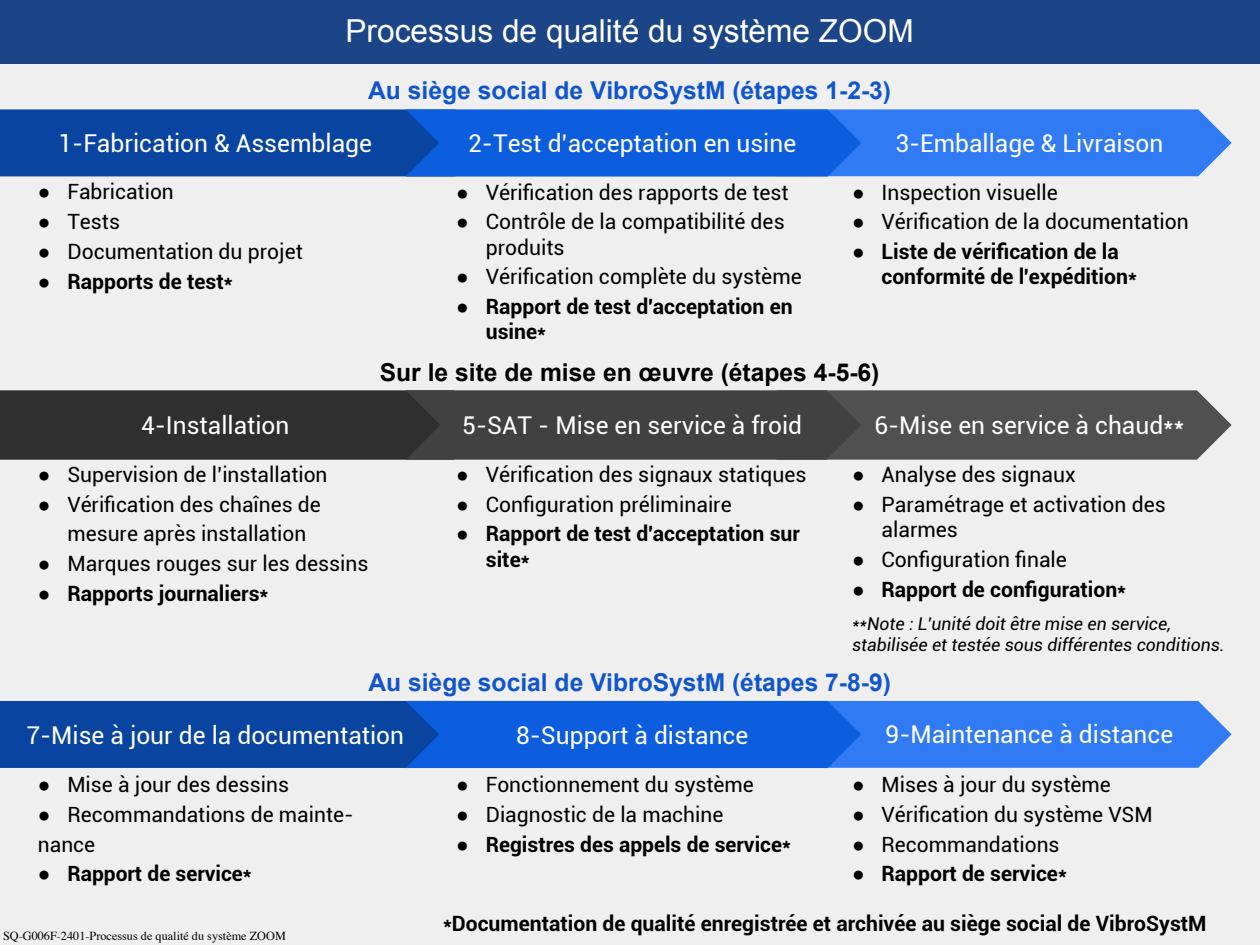
<style>
.page{position:relative;width:1260px;height:945px;background:#efefef}
.page>*{position:absolute;margin:0;border:0;box-sizing:border-box;transform-origin:0 0}
.t1{font:31.68px "Arial";color:#fff}
.t2{font:700 24.68px "Arial";color:#15c}
.t3{font:700 24.68px "Arial";color:#000}
.t4{font:24.68px "Roboto";color:#fff}
.t5{font:24.5px "Roboto";color:#fff}
.t6{font:21.18px/25.4px "Roboto";color:#000}
.t7{font:700 21.18px/25.4px "Roboto";color:#000}
.t8{font:21px/29.8px "Roboto";color:#000}
.t9{font:700 21px "Roboto";color:#000}
.t10{font:italic 17.68px/21.2px "Roboto";color:#000}
.t11{font:12.25px "Times";color:#000}
.s1{font-family:"Arial"}
.s2{font-family:"Arial";font-size:21px}
.s3{font-family:"Arial";font-weight:400;font-size:21px}
.s4{font-family:"Arial";font-weight:400}
</style>
<div class="page">
<svg style="left:0;top:701px;width:1232px;height:67px;background:#195fcf"></svg>
<svg style="left:0;top:390px;width:1232px;height:70px;background:#424242"></svg>
<svg style="left:0;top:109px;width:1232px;height:68px;background:#1e62cf"></svg>
<div style="left:0;top:0;width:1260px;height:64px;background:#1c4587"></div>
<svg style="left:201px;top:109px;width:899px;height:21px;background:#1a62d6"></svg>
<svg style="left:201px;top:700px;width:899px;height:11px;background:#296cd8"></svg>
<h1 class="t1" style="left:345px;top:10px;width:570px">Processus de qualité du système ZOOM</h1>
<p class="t2" style="left:368px;top:75px;width:524px">Au siège social de VibroSystM (étapes 1-2-3)</p>
<p class="t4" style="left:58px;top:126px;width:315px">1-Fabrication &amp; Assemblage</p>
<p class="t5" style="left:468px;top:126px;width:329px">2-Test d’acceptation en usine</p>
<p class="t5" style="left:895px;top:126px;width:270px">3-Emballage &amp; Livraison</p>
<p class="t8" style="left:38px;top:176px;width:137px"><span class="s1">●</span> Fabrication</p>
<p class="t8" style="left:38px;top:206px;width:84px"><span class="s1">●</span> Tests</p>
<p class="t6" style="left:38px;top:238px;width:266px"><span class="s2">●</span> Documentation du projet</p>
<p class="t7" style="left:38px;top:268px;width:196px"><span class="s3">●</span> Rapports de test*</p>
<p class="t6" style="left:456px;top:179px;width:334px"><span class="s2">●</span> Vérification des rapports de test</p>
<p class="t6" style="left:486px;top:208px;width:300px;text-indent:-29px"><span class="s2">●</span> Contrôle de la compatibilité des produits</p>
<p class="t6" style="left:456px;top:263px;width:347px"><span class="s2">●</span> Vérification complète du système</p>
<p class="t7" style="left:486px;top:293px;width:308px;text-indent:-29px"><span class="s3">●</span> Rapport de test d'acceptation en usine*</p>
<p class="t6" style="left:852px;top:179px;width:207px"><span class="s2">●</span> Inspection visuelle</p>
<p class="t6" style="left:852px;top:208px;width:338px"><span class="s2">●</span> Vérification de la documentation</p>
<p class="t7" style="left:882px;top:238px;width:257px;text-indent:-29px"><span class="s3">●</span> Liste de vérification de la conformité de l'expédition*</p>
<p class="t3" style="left:380px;top:356px;width:501px">Sur le site de mise en œuvre (étapes 4-5-6)</p>
<p class="t5" style="left:141px;top:408px;width:150px">4-Installation</p>
<p class="t5" style="left:462px;top:408px;width:341px">5-SAT - Mise en service à froid</p>
<p class="t5" style="left:874px;top:408px;width:312px">6-Mise en service à chaud**</p>
<p class="t8" style="left:38px;top:459px;width:291px"><span class="s1">●</span> Supervision de l’installation</p>
<p class="t8" style="left:67px;top:488px;width:255px;text-indent:-29px"><span class="s1">●</span> Vérification des chaînes de mesure après installation</p>
<p class="t6" style="left:38px;top:550px;width:332px"><span class="s2">●</span> Marques rouges sur les dessins</p>
<p class="t7" style="left:38px;top:580px;width:232px"><span class="s3">●</span> Rapports journaliers*</p>
<p class="t6" style="left:456px;top:461px;width:352px"><span class="s2">●</span> Vérification des signaux statiques</p>
<p class="t6" style="left:456px;top:491px;width:277px"><span class="s2">●</span> Configuration préliminaire</p>
<p class="t7" style="left:486px;top:520px;width:316px;text-indent:-29px"><span class="s3">●</span> Rapport de test d'acceptation sur site*</p>
<p class="t6" style="left:852px;top:461px;width:225px"><span class="s2">●</span> Analyse des signaux</p>
<p class="t6" style="left:882px;top:491px;width:286px;text-indent:-29px"><span class="s2">●</span> Paramétrage et activation des alarmes</p>
<p class="t6" style="left:852px;top:546px;width:216px"><span class="s2">●</span> Configuration finale</p>
<p class="t7" style="left:852px;top:575px;width:276px"><span class="s3">●</span> Rapport de configuration*</p>
<p class="t10" style="left:852px;top:612px;width:374px">**Note : L'unité doit être mise en service, stabilisée et testée sous différentes conditions.</p>
<p class="t2" style="left:368px;top:666px;width:524px">Au siège social de VibroSystM (étapes 7-8-9)</p>
<p class="t5" style="left:26px;top:718px;width:379px">7-Mise à jour de la documentation</p>
<p class="t5" style="left:516px;top:718px;width:234px">8-Support à distance</p>
<p class="t5" style="left:886px;top:718px;width:289px">9-Maintenance à distance</p>
<p class="t8" style="left:38px;top:769px;width:253px"><span class="s1">●</span> Mise à jour des dessins</p>
<p class="t8" style="left:38px;top:799px;width:317px"><span class="s1">●</span> Recommandations de mainte&shy;nance</p>
<p class="t9" style="left:38px;top:859px;width:215px"><span class="s4">●</span> Rapport de service*</p>
<p class="t11" style="left:3px;top:925px;width:284px">SQ-G006F-2401-Processus de qualité du système ZOOM</p>
<p class="t8" style="left:456px;top:769px;width:299px"><span class="s1">●</span> Fonctionnement du système</p>
<p class="t8" style="left:456px;top:799px;width:269px"><span class="s1">●</span> Diagnostic de la machine</p>
<p class="t9" style="left:456px;top:829px;width:336px"><span class="s4">●</span> Registres des appels de service*</p>
<p class="t8" style="left:852px;top:769px;width:260px"><span class="s1">●</span> Mises à jour du système</p>
<p class="t8" style="left:852px;top:799px;width:302px"><span class="s1">●</span> Vérification du système VSM</p>
<p class="t8" style="left:852px;top:829px;width:209px"><span class="s1">●</span> Recommandations</p>
<p class="t7" style="left:852px;top:860px;width:216px"><span class="s3">●</span> Rapport de service*</p>
<p class="t7" style="left:443px;top:910px;width:765px">*Documentation de qualité enregistrée et archivée au siège social de VibroSystM</p>
</div>
